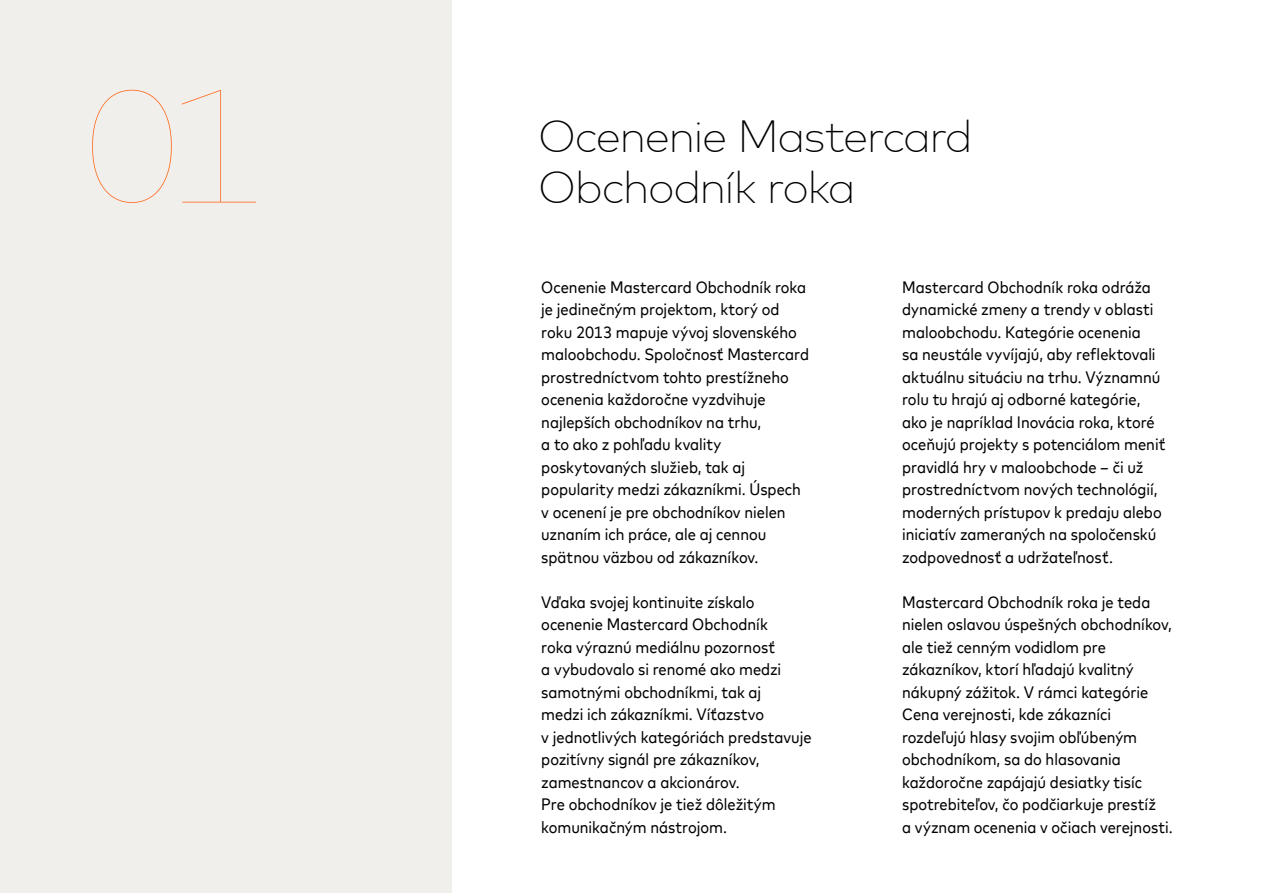
<style>
.page{position:relative;width:1263px;height:893px;background:#fff}
.page>*{position:absolute;margin:0;border:0;box-sizing:border-box;transform-origin:0 0}
.t1{font:100 160.5px "Mark Offc For MC";color:#ff671b}
.t2{font:200 45px/51px "Mark Offc For MC";letter-spacing:-.035em;color:#000}
.t3{font:16.5px/22.5px "Mark For MC Nrw";color:#000}
</style>
<div class="page">
<div style="left:0;top:0;width:451px;height:893px;background:#f1efeb"></div>
<h1 class="t1" style="left:84px;top:32px;width:182px">01</h1>
<h2 class="t2" style="left:538px;top:107px;width:436px">Ocenenie Mastercard<br>Obchodník roka</h2>
<p class="t3" style="left:541px;top:274px;width:269px">Ocenenie Mastercard Obchodník roka je jedinečným projektom, ktorý od roku 2013 mapuje vývoj slovenského maloobchodu. Spoločnosť Mastercard prostredníctvom tohto prestížneho ocenenia každoročne vyzdvihuje najlepších obchodníkov na trhu,<br>a to ako z pohľadu kvality poskytovaných služieb, tak aj popularity medzi zákazníkmi. Úspech v ocenení je pre obchodníkov nielen uznaním ich práce, ale aj cennou spätnou väzbou od zákazníkov.</p>
<p class="t3" style="left:541px;top:589px;width:272px">Vďaka svojej kontinuite získalo ocenenie Mastercard Obchodník<br>roka výraznú mediálnu pozornosť<br>a vybudovalo si renomé ako medzi samotnými obchodníkmi, tak aj<br>medzi ich zákazníkmi. Víťazstvo<br>v jednotlivých kategóriách predstavuje pozitívny signál pre zákazníkov, zamestnancov a akcionárov.<br>Pre obchodníkov je tiež dôležitým komunikačným nástrojom.</p>
<p class="t3" style="left:902px;top:274px;width:265px">Mastercard Obchodník roka odráža dynamické zmeny a trendy v oblasti maloobchodu. Kategórie ocenenia<br>sa neustále vyvíjajú, aby reflektovali aktuálnu situáciu na trhu. Významnú rolu tu hrajú aj odborné kategórie, ako je napríklad Inovácia roka, ktoré oceňujú projekty s potenciálom meniť pravidlá hry v maloobchode – či už prostredníctvom nových technológií, moderných prístupov k predaju alebo iniciatív zameraných na spoločenskú zodpovednosť a udržateľnosť.</p>
<p class="t3" style="left:902px;top:589px;width:272px">Mastercard Obchodník roka je teda nielen oslavou úspešných obchodníkov, ale tiež cenným vodidlom pre zákazníkov, ktorí hľadajú kvalitný nákupný zážitok. V rámci kategórie Cena verejnosti, kde zákazníci rozdeľujú hlasy svojim obľúbeným obchodníkom, sa do hlasovania každoročne zapájajú desiatky tisíc spotrebiteľov, čo podčiarkuje prestíž<br>a význam ocenenia v očiach verejnosti.</p>
</div>
